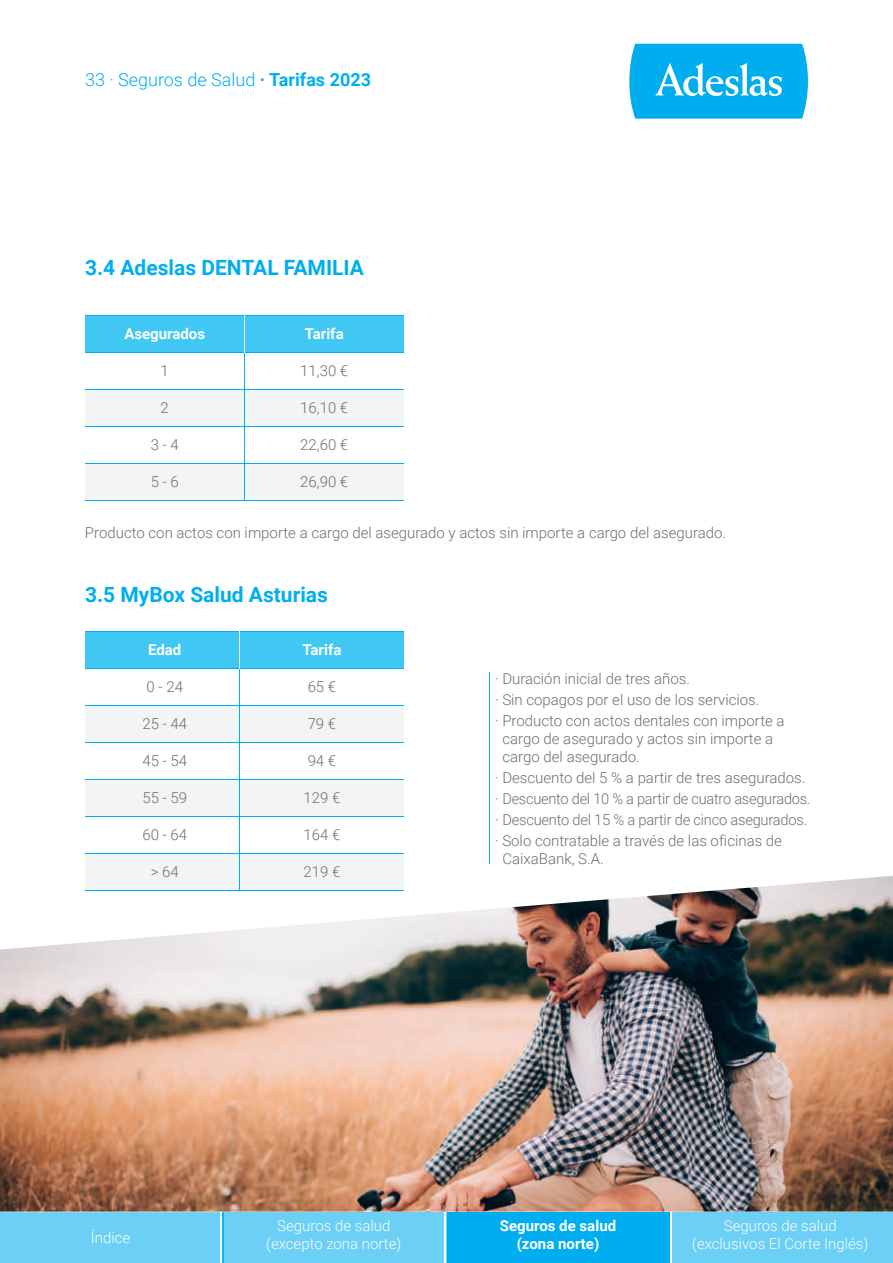
<style>
.page{position:relative;width:893px;height:1263px;background:#fff}
.page>*{position:absolute;margin:0;border:0;box-sizing:border-box;transform-origin:0 0}
.t1{font:700 21px "Roboto";color:#00aeef}
.t2{font:300 18px "Roboto";color:#00aeef}
.t3{font:300 15px/21px "Roboto";color:#6d6e71}
.t4{font:300 15px/18px "Roboto";color:#fff;text-align:center}
.t5{font:700 15px/18px "Roboto";color:#fff;text-align:center}
.s1{font-weight:700}
</style>
<div class="page">
<img style="left:0;top:876px;width:893px;height:335px">
<div style="left:85px;top:315px;width:319px;height:37px;background:#40c7f4"></div>
<div style="left:85px;top:389px;width:319px;height:37px;background:#f3f4f4"></div>
<div style="left:85px;top:463px;width:319px;height:38px;background:#f3f4f4"></div>
<hr style="left:85px;top:315px;width:319px;height:1px;background:#00aeef">
<hr style="left:85px;top:352px;width:319px;height:1px;background:#00aeef">
<hr style="left:85px;top:389px;width:319px;height:1px;background:#00aeef">
<hr style="left:85px;top:426px;width:319px;height:1px;background:#00aeef">
<hr style="left:85px;top:463px;width:319px;height:1px;background:#00aeef">
<hr style="left:85px;top:500px;width:319px;height:1px;background:#00aeef">
<hr style="left:244px;top:352px;width:1px;height:149px;background:#00aeef">
<hr style="left:244px;top:315px;width:1px;height:37px;background:#fff">
<svg style="left:629px;top:44px;width:179px;height:75px;background:#1fb7f0"></svg>
<hr style="left:489px;top:672px;width:1px;height:192px;background:#00aeef">
<div style="left:85px;top:631px;width:319px;height:37px;background:#40c7f4"></div>
<div style="left:85px;top:705px;width:319px;height:37px;background:#f3f4f4"></div>
<div style="left:85px;top:779px;width:319px;height:38px;background:#f3f4f4"></div>
<div style="left:85px;top:854px;width:319px;height:37px;background:#f3f4f4"></div>
<hr style="left:85px;top:631px;width:319px;height:1px;background:#00aeef">
<hr style="left:85px;top:668px;width:319px;height:1px;background:#00aeef">
<hr style="left:85px;top:705px;width:319px;height:1px;background:#00aeef">
<hr style="left:85px;top:742px;width:319px;height:1px;background:#00aeef">
<hr style="left:85px;top:779px;width:319px;height:1px;background:#00aeef">
<hr style="left:85px;top:816px;width:319px;height:1px;background:#00aeef">
<hr style="left:85px;top:853px;width:319px;height:1px;background:#00aeef">
<hr style="left:85px;top:890px;width:319px;height:1px;background:#00aeef">
<hr style="left:240px;top:668px;width:1px;height:223px;background:#00aeef">
<hr style="left:240px;top:631px;width:1px;height:37px;background:#fff">
<div style="left:446px;top:1212px;width:225px;height:51px;background:#00aeef"></div>
<div style="left:671px;top:1212px;width:222px;height:51px;background:#6bcff6"></div>
<div style="left:0;top:1212px;width:220px;height:51px;background:#6bcff6"></div>
<div style="left:223px;top:1212px;width:223px;height:51px;background:#6bcff6"></div>
<hr style="left:221px;top:1212px;width:2px;height:51px;background:#00bdf2">
<hr style="left:220px;top:1212px;width:2px;height:51px;background:#fff">
<hr style="left:445px;top:1212px;width:1px;height:51px;background:#fff">
<hr style="left:670px;top:1212px;width:1px;height:51px;background:#fff">
<p class="t2" style="left:85px;top:67px;width:287px">33 · Seguros de Salud <span class="s1">· Tarifas 2023</span></p>
<h1 class="t1" style="left:85px;top:253px;width:280px">3.4 Adeslas DENTAL FAMILIA</h1>
<p class="t5" style="left:124px;top:324px;width:82px">Asegurados</p>
<p class="t3" style="left:161px;top:360px;width:10px">1</p>
<p class="t3" style="left:161px;top:397px;width:10px">2</p>
<p class="t3" style="left:151px;top:434px;width:30px">3 - 4</p>
<p class="t3" style="left:151px;top:471px;width:30px">5 - 6</p>
<p class="t5" style="left:305px;top:324px;width:40px">Tarifa</p>
<p class="t3" style="left:300px;top:360px;width:50px">11,30 €</p>
<p class="t3" style="left:300px;top:397px;width:50px">16,10 €</p>
<p class="t3" style="left:300px;top:434px;width:50px">22,60 €</p>
<p class="t3" style="left:300px;top:471px;width:50px">26,90 €</p>
<p class="t3" style="left:85px;top:521px;width:643px">Producto con actos con importe a cargo del asegurado y actos sin importe a cargo del asegurado.</p>
<h1 class="t1" style="left:85px;top:580px;width:244px">3.5 MyBox Salud Asturias</h1>
<p class="t5" style="left:148px;top:640px;width:35px">Edad</p>
<p class="t3" style="left:147px;top:676px;width:38px">0 - 24</p>
<p class="t3" style="left:142px;top:713px;width:46px">25 - 44</p>
<p class="t3" style="left:142px;top:750px;width:46px">45 - 54</p>
<p class="t3" style="left:142px;top:787px;width:46px">55 - 59</p>
<p class="t3" style="left:142px;top:824px;width:46px">60 - 64</p>
<p class="t3" style="left:151px;top:861px;width:30px">&gt; 64</p>
<p class="t5" style="left:302px;top:640px;width:40px">Tarifa</p>
<p class="t3" style="left:308px;top:676px;width:30px">65 €</p>
<p class="t3" style="left:308px;top:713px;width:30px">79 €</p>
<p class="t3" style="left:308px;top:750px;width:30px">94 €</p>
<p class="t3" style="left:303px;top:787px;width:38px">129 €</p>
<p class="t3" style="left:303px;top:824px;width:38px">164 €</p>
<p class="t3" style="left:303px;top:861px;width:38px">219 €</p>
<p class="t3" style="left:495px;top:667px;width:291px">· Duración inicial de tres años.<br>· Sin copagos por el uso de los servicios.<br>· Producto con actos dentales con importe a</p>
<p class="t3" style="left:502px;top:729px;width:272px;line-height:18px">cargo de asegurado y actos sin importe a cargo del asegurado.</p>
<p class="t3" style="left:495px;top:766px;width:317px">· Descuento del 5 % a partir de tres asegurados. · Descuento del 10 % a partir de cuatro asegurados. · Descuento del 15 % a partir de cinco asegurados. · Solo contratable a través de las oficinas de</p>
<p class="t3" style="left:502px;top:847px;width:103px">CaixaBank, S.A.</p>
<p class="t4" style="left:91px;top:1228px;width:41px">Índice</p>
<p class="t4" style="left:266px;top:1216px;width:137px">Seguros de salud (excepto zona norte)</p>
<p class="t5" style="left:500px;top:1216px;width:118px">Seguros de salud (zona norte)</p>
<p class="t4" style="left:692px;top:1216px;width:178px">Seguros de salud (exclusivos El Corte Inglés)</p>
</div>
